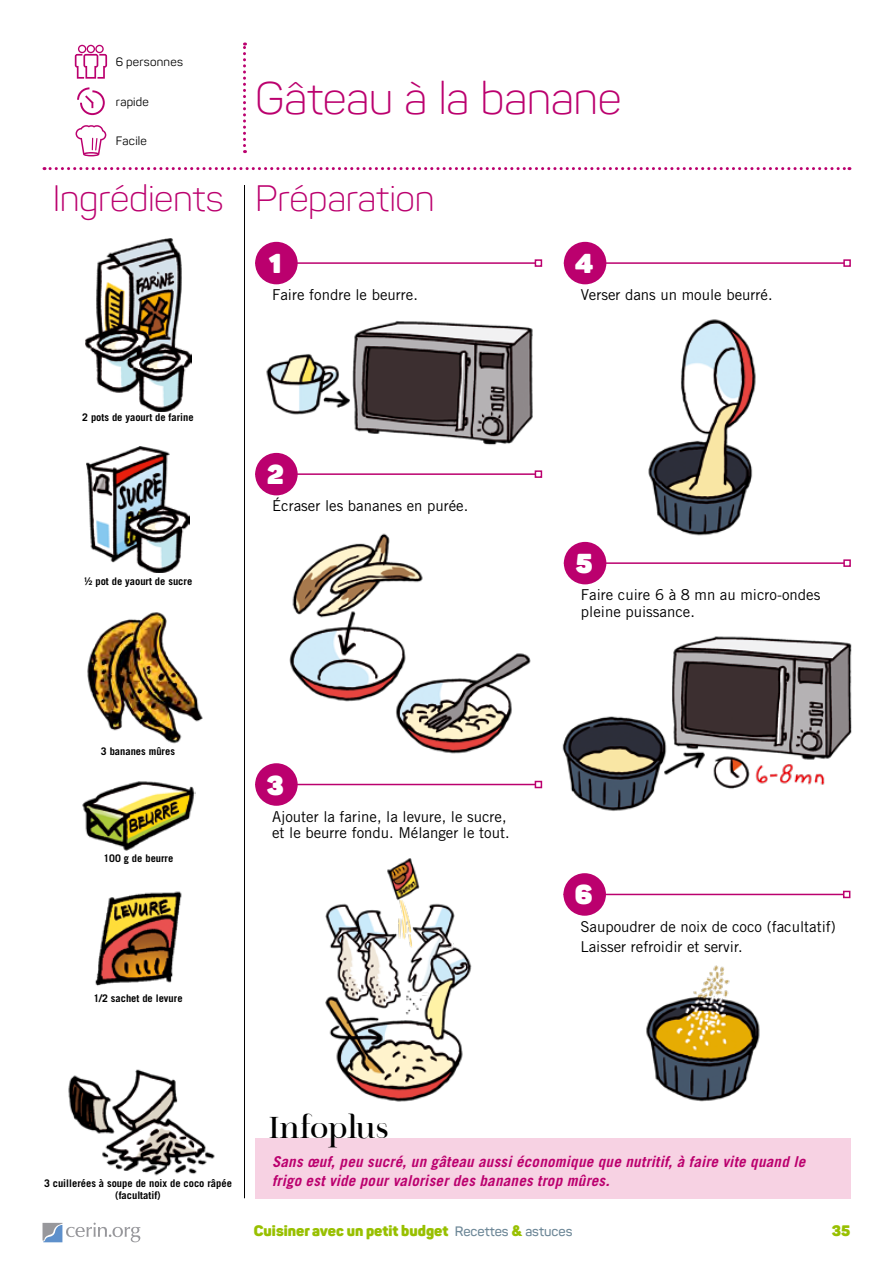
<style>
.page{position:relative;width:893px;height:1263px;background:#fff}
.page>*{position:absolute;margin:0;border:0;box-sizing:border-box;transform-origin:0 0}
.t1{font:300 45px "Panton";letter-spacing:-.005em;color:#bb006e}
.t2{font:300 36.3px "Panton";letter-spacing:-.005em;color:#bb006e}
.t3{font:30px "vallee";color:#000}
.t4{font:800 27px "Panton";color:#fff}
.t5{font:15px/16.5px "Trade Gothic LT";color:#000}
.t6{font:italic 700 15px/19.5px "Trade Gothic LT";letter-spacing:.02em;color:#bb006e}
.t7{font:900 15px "Panton";color:#98c000}
.t8{font:12px "Panton";letter-spacing:.015em;color:#000}
.t9{font:700 10.5px/12px "Trade Gothic LT";color:#000;text-align:center}
.s1{font-weight:600;font-size:13.5px;color:#6e8898}
</style>
<div class="page">
<svg style="left:43px;top:1222px;width:97px;height:20px"></svg>
<svg style="left:76px;top:125px;width:30px;height:31px"></svg>
<svg style="left:75px;top:45px;width:32px;height:34px"></svg>
<svg style="left:77px;top:87px;width:28px;height:28px"></svg>
<hr style="left:244px;top:185px;width:1px;height:1013px;background:#000">
<svg style="left:243px;top:43px;width:3px;height:110px"></svg>
<svg style="left:44px;top:167px;width:806px;height:3px"></svg>
<div style="left:255px;top:1138px;width:595px;height:61px;background:#f7d2e3"></div>
<hr style="left:255px;top:473px;width:280px;height:2px;background:#bb006e">
<div style="left:535px;top:470px;width:7px;height:8px;border:2px solid #bb006e"></div>
<div style="left:255px;top:453px;width:43px;height:42px;background:#bb006e;border-radius:50%"></div>
<hr style="left:255px;top:784px;width:280px;height:1px;background:#bb006e">
<div style="left:535px;top:781px;width:7px;height:7px;border:2px solid #bb006e"></div>
<div style="left:255px;top:763px;width:43px;height:43px;background:#bb006e;border-radius:50%"></div>
<hr style="left:564px;top:262px;width:280px;height:2px;background:#bb006e">
<div style="left:843px;top:259px;width:8px;height:8px;border:2px solid #bb006e"></div>
<div style="left:564px;top:242px;width:42px;height:42px;background:#bb006e;border-radius:50%"></div>
<hr style="left:564px;top:562px;width:280px;height:2px;background:#bb006e">
<div style="left:843px;top:559px;width:8px;height:8px;border:2px solid #bb006e"></div>
<div style="left:564px;top:542px;width:42px;height:42px;background:#bb006e;border-radius:50%"></div>
<hr style="left:563px;top:894px;width:281px;height:1px;background:#bb006e">
<div style="left:843px;top:891px;width:7px;height:7px;border:2px solid #bb006e"></div>
<div style="left:563px;top:873px;width:43px;height:43px;background:#bb006e;border-radius:50%"></div>
<hr style="left:255px;top:262px;width:280px;height:2px;background:#bb006e">
<div style="left:535px;top:259px;width:7px;height:8px;border:2px solid #bb006e"></div>
<div style="left:255px;top:242px;width:43px;height:42px;background:#bb006e;border-radius:50%"></div>
<img style="left:87px;top:612px;width:116px;height:132px">
<img style="left:82px;top:781px;width:113px;height:70px">
<img style="left:95px;top:891px;width:87px;height:95px">
<img style="left:87px;top:446px;width:102px;height:127px">
<img style="left:85px;top:239px;width:107px;height:172px">
<img style="left:68px;top:1069px;width:147px;height:107px">
<img style="left:266px;top:321px;width:267px;height:132px">
<img style="left:289px;top:533px;width:134px;height:169px">
<img style="left:393px;top:650px;width:138px;height:104px">
<img style="left:325px;top:858px;width:147px;height:244px">
<img style="left:648px;top:319px;width:108px;height:217px">
<img style="left:562px;top:636px;width:290px;height:175px">
<img style="left:646px;top:965px;width:114px;height:137px">
<p class="t8" style="left:116px;top:55px;width:68px">6 personnes</p>
<p class="t8" style="left:116px;top:94px;width:34px">rapide</p>
<p class="t8" style="left:116px;top:134px;width:32px">Facile</p>
<h1 class="t1" style="left:255px;top:71px;width:368px">Gâteau à la banane</h1>
<h2 class="t2" style="left:53px;top:176px;width:383px">Ingrédients Préparation</h2>
<h3 class="t4" style="left:269px;top:246px;width:14px">1</h3>
<p class="t9" style="left:82px;top:411px;width:113px">2 pots de yaourt de farine</p>
<p class="t9" style="left:84px;top:575px;width:110px">½ pot de yaourt de sucre</p>
<p class="t9" style="left:101px;top:745px;width:76px">3 bananes mûres</p>
<p class="t9" style="left:103px;top:852px;width:72px">100 g de beurre</p>
<p class="t9" style="left:93px;top:992px;width:91px">1/2 sachet de levure</p>
<p class="t5" style="left:272px;top:286px;width:147px">Faire fondre le beurre.</p>
<h3 class="t4" style="left:267px;top:457px;width:18px">2</h3>
<p class="t5" style="left:272px;top:497px;width:198px">Écraser les bananes en purée.</p>
<h3 class="t4" style="left:267px;top:767px;width:19px">3</h3>
<p class="t5" style="left:272px;top:808px;width:239px">Ajouter la farine, la levure, le sucre, et le beurre fondu. Mélanger le tout.</p>
<h3 class="t3" style="left:267px;top:1111px;width:123px">Infoplus</h3>
<h3 class="t4" style="left:575px;top:246px;width:20px">4</h3>
<p class="t5" style="left:581px;top:286px;width:193px">Verser dans un moule beurré.</p>
<h3 class="t4" style="left:576px;top:546px;width:18px">5</h3>
<p class="t5" style="left:581px;top:586px;width:241px">Faire cuire 6 à 8 mn au micro-ondes pleine puissance.</p>
<h3 class="t4" style="left:575px;top:877px;width:19px">6</h3>
<p class="t5" style="left:580px;top:916px;width:257px;line-height:20.7px">Saupoudrer de noix de coco (facultatif)<br>Laisser refroidir et servir.</p>
<p class="t9" style="left:44px;top:1177px;width:189px">3 cuillerées à soupe de noix de coco râpée (facultatif)</p>
<p class="t6" style="left:272px;top:1151px;width:534px">Sans œuf, peu sucré, un gâteau aussi économique que nutritif, à faire vite quand le frigo est vide pour valoriser des bananes trop mûres.</p>
<p class="t7" style="left:254px;top:1221px;width:320px">Cuisiner avec un petit budget <span class="s1">Recettes</span> &amp; <span class="s1">astuces</span></p>
<p class="t7" style="left:832px;top:1221px;width:20px">35</p>
</div>
